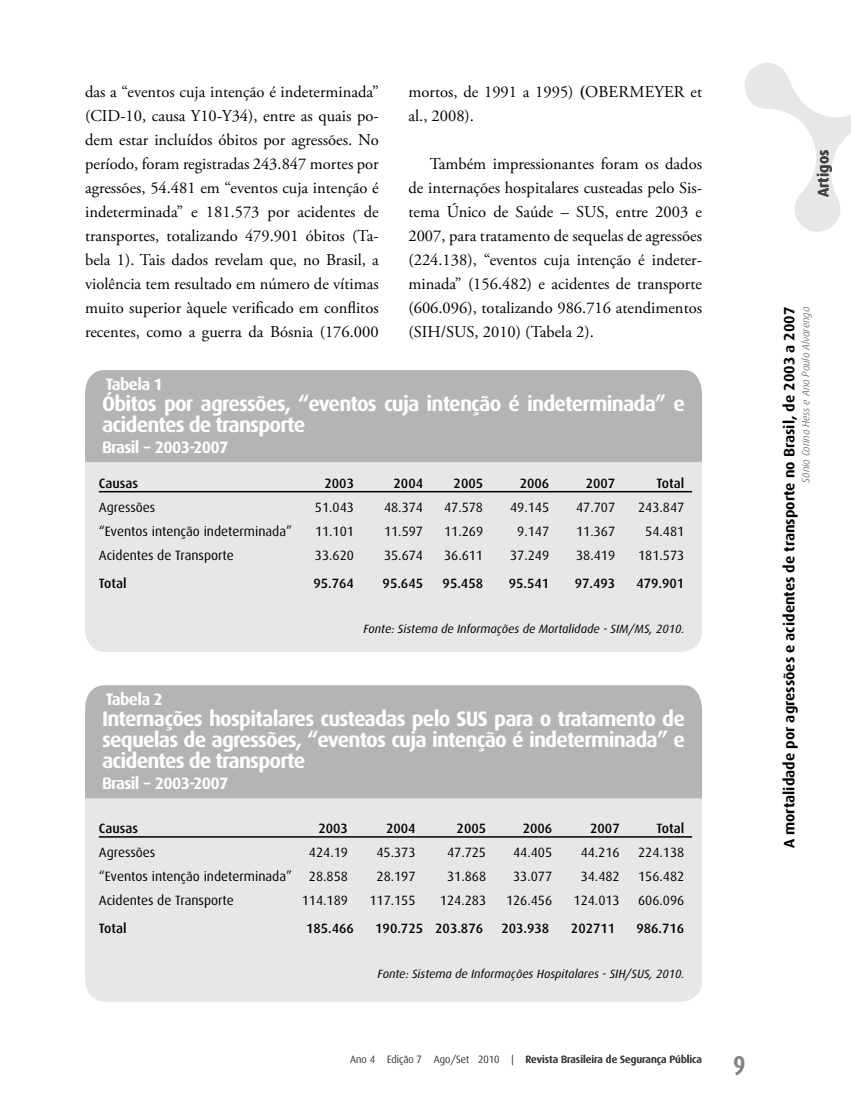
<style>
.page{position:relative;width:851px;height:1106px;background:#fff}
.page>*{position:absolute;margin:0;border:0;box-sizing:border-box;transform-origin:0 0}
.t1{font:700 27px "Dax Condensed";color:#808285}
.t2{font:700 21px/21px "Dax";letter-spacing:-.04em;color:#fff}
.t3{font:16.5px/24px "Adobe Garamond Pro";color:#000;text-align:justify}
.t4{font:700 16.5px "Dax";letter-spacing:-.04em;color:#fff}
.t5{font:700 15px "Dax";color:#000}
.t6{font:700 15px "Dax";color:#414142}
.t7{font:13.5px "Dax";color:#000}
.t8{font:500 13.5px "Dax";color:#000}
.t9{font:italic 12px "Dax";color:#000}
.t10{font:500 10.5px "Dax";color:#414142}
.t11{font:italic 300 10.5px "Dax";color:#414142}
.s1{font-weight:700}
.s2{font-weight:300}
</style>
<div class="page">
<svg style="left:744px;top:63px;width:106px;height:169px"></svg>
<div style="left:85px;top:432px;width:617px;height:220px;background:#e6e7e8;border-radius:21px"></div>
<div style="left:85px;top:370px;width:617px;height:92px;background:#b2b4b6"></div>
<hr style="left:99px;top:491px;width:593px;height:1px;background:#000">
<div style="left:85px;top:747px;width:617px;height:254px;background:#e6e7e8;border-radius:21px"></div>
<div style="left:85px;top:685px;width:617px;height:113px;background:#b2b4b6"></div>
<hr style="left:99px;top:836px;width:593px;height:1px;background:#000">
<p class="t3" style="left:85px;top:80px;width:295px">das a “eventos cuja intenção é indeterminada” (CID-10, causa Y10-Y34), entre as quais po&shy;dem estar incluídos óbitos por agressões. No período, foram registradas 243.847 mortes por agressões, 54.481 em “eventos cuja intenção é indeterminada” e 181.573 por acidentes de transportes, totalizando 479.901 óbitos (Ta&shy;bela 1). Tais dados revelam que, no Brasil, a violência tem resultado em número de vítimas muito superior àquele verificado em conflitos recentes, como a guerra da Bósnia (176.000</p>
<p class="t3" style="left:408px;top:80px;width:202px">mortos, de 1991 a 1995) <span class="s1">(</span>Oberme</p>
<p class="t3" style="left:654px;top:80px;width:49px">yer et</p>
<p class="t3" style="left:408px;top:104px;width:67px">al., 2008).</p>
<p class="t3" style="left:408px;top:152px;width:295px;text-indent:21px">Também impressionantes foram os dados de internações hospitalares custeadas pelo Sis&shy;tema Único de Saúde – SUS, entre 2003 e 2007, para tratamento de sequelas de agressões (224.138), “eventos cuja intenção é indeter&shy;minada” (156.482) e acidentes de transporte (606.096), totalizando 986.716 atendimentos (SIH/SUS, 2010) (Tabela 2).</p>
<p class="t4" style="left:106px;top:375px;width:58px">Tabela 1</p>
<p class="t2" style="left:102px;top:393px;width:584px">Óbitos por agressões, “eventos cuja intenção é indeterminada” e acidentes de transporte</p>
<p class="t4" style="left:102px;top:438px;width:128px">Brasil − 2003-2007</p>
<p class="t8" style="left:99px;top:475px;width:41px">Causas</p>
<p class="t8" style="left:324px;top:475px;width:31px">2003</p>
<p class="t8" style="left:393px;top:475px;width:31px">2004</p>
<p class="t8" style="left:453px;top:475px;width:31px">2005</p>
<p class="t8" style="left:519px;top:475px;width:31px">2006</p>
<p class="t8" style="left:585px;top:475px;width:31px">2007</p>
<p class="t8" style="left:656px;top:475px;width:29px">Total</p>
<p class="t7" style="left:99px;top:499px;width:58px">Agressões</p>
<p class="t7" style="left:315px;top:499px;width:41px">51.043</p>
<p class="t7" style="left:384px;top:499px;width:41px">48.374</p>
<p class="t7" style="left:444px;top:499px;width:41px">47.578</p>
<p class="t7" style="left:510px;top:499px;width:41px">49.145</p>
<p class="t7" style="left:576px;top:499px;width:41px">47.707</p>
<p class="t7" style="left:638px;top:499px;width:48px">243.847</p>
<p class="t7" style="left:99px;top:523px;width:195px">“Eventos intenção indeterminada”</p>
<p class="t7" style="left:315px;top:523px;width:41px">11.101</p>
<p class="t7" style="left:384px;top:523px;width:41px">11.597</p>
<p class="t7" style="left:444px;top:523px;width:41px">11.269</p>
<p class="t7" style="left:517px;top:523px;width:33px">9.147</p>
<p class="t7" style="left:576px;top:523px;width:41px">11.367</p>
<p class="t7" style="left:645px;top:523px;width:41px">54.481</p>
<p class="t7" style="left:99px;top:547px;width:136px">Acidentes de Transporte</p>
<p class="t7" style="left:315px;top:547px;width:41px">33.620</p>
<p class="t7" style="left:384px;top:547px;width:41px">35.674</p>
<p class="t7" style="left:444px;top:547px;width:41px">36.611</p>
<p class="t7" style="left:510px;top:547px;width:41px">37.249</p>
<p class="t7" style="left:576px;top:547px;width:41px">38.419</p>
<p class="t7" style="left:638px;top:547px;width:48px">181.573</p>
<p class="t8" style="left:99px;top:576px;width:29px">Total</p>
<p class="t8" style="left:313px;top:576px;width:42px">95.764</p>
<p class="t8" style="left:382px;top:576px;width:42px">95.645</p>
<p class="t8" style="left:442px;top:576px;width:42px">95.458</p>
<p class="t8" style="left:508px;top:576px;width:42px">95.541</p>
<p class="t8" style="left:574px;top:576px;width:42px">97.493</p>
<p class="t8" style="left:636px;top:576px;width:49px">479.901</p>
<p class="t9" style="left:363px;top:622px;width:322px">Fonte: Sistema de Informações de Mortalidade - SIM/MS, 2010.</p>
<p class="t4" style="left:106px;top:690px;width:58px">Tabela 2</p>
<p class="t2" style="left:102px;top:708px;width:584px;text-align:justify">Internações hospitalares custeadas pelo SUS para o tratamento de sequelas de agressões, “eventos cuja intenção é indeterminada” e acidentes de transporte</p>
<p class="t4" style="left:102px;top:774px;width:128px">Brasil − 2003-2007</p>
<p class="t8" style="left:99px;top:820px;width:41px">Causas</p>
<p class="t8" style="left:318px;top:820px;width:31px">2003</p>
<p class="t8" style="left:386px;top:820px;width:31px">2004</p>
<p class="t8" style="left:456px;top:820px;width:31px">2005</p>
<p class="t8" style="left:522px;top:820px;width:31px">2006</p>
<p class="t8" style="left:590px;top:820px;width:31px">2007</p>
<p class="t8" style="left:656px;top:820px;width:29px">Total</p>
<p class="t7" style="left:99px;top:844px;width:58px">Agressões</p>
<p class="t7" style="left:309px;top:844px;width:41px">424.19</p>
<p class="t7" style="left:376px;top:844px;width:41px">45.373</p>
<p class="t7" style="left:447px;top:844px;width:41px">47.725</p>
<p class="t7" style="left:513px;top:844px;width:41px">44.405</p>
<p class="t7" style="left:580px;top:844px;width:41px">44.216</p>
<p class="t7" style="left:638px;top:844px;width:48px">224.138</p>
<p class="t7" style="left:99px;top:868px;width:251px">“Eventos intenção indeterminada” 28.858</p>
<p class="t7" style="left:376px;top:868px;width:41px">28.197</p>
<p class="t7" style="left:447px;top:868px;width:41px">31.868</p>
<p class="t7" style="left:513px;top:868px;width:41px">33.077</p>
<p class="t7" style="left:580px;top:868px;width:41px">34.482</p>
<p class="t7" style="left:638px;top:868px;width:48px">156.482</p>
<p class="t7" style="left:99px;top:892px;width:136px">Acidentes de Transporte</p>
<p class="t7" style="left:302px;top:892px;width:48px">114.189</p>
<p class="t7" style="left:369px;top:892px;width:48px">117.155</p>
<p class="t7" style="left:440px;top:892px;width:48px">124.283</p>
<p class="t7" style="left:506px;top:892px;width:48px">126.456</p>
<p class="t7" style="left:573px;top:892px;width:48px">124.013</p>
<p class="t7" style="left:638px;top:892px;width:48px">606.096</p>
<p class="t8" style="left:99px;top:921px;width:29px">Total</p>
<p class="t8" style="left:306px;top:921px;width:49px">185.466</p>
<p class="t8" style="left:375px;top:921px;width:109px">190.725 203.876</p>
<p class="t8" style="left:501px;top:921px;width:49px">203.938</p>
<p class="t8" style="left:571px;top:921px;width:46px">202711</p>
<p class="t8" style="left:636px;top:921px;width:49px">986.716</p>
<p class="t9" style="left:377px;top:967px;width:308px">Fonte: Sistema de Informações Hospitalares - SIH/SUS, 2010.</p>
<p class="t10" style="left:350px;top:1054px;width:353px"><span class="s2">Ano 4 Edição 7 Ago/Set 2010 |</span> Revista Brasileira de Segurança Pública</p>
<h1 class="t1" style="left:733px;top:1050px;width:14px">9</h1>
<p class="t6" style="left:814px;top:197px;width:49px;rotate:-90deg">Artigos</p>
<p class="t5" style="left:780px;top:848px;width:543px;rotate:-90deg">A mortalidade por agressões e acidentes de transporte no Brasil, de 2003 a 2007</p>
<p class="t11" style="left:800px;top:482px;width:177px;rotate:-90deg">Sônia Corina Hess e Ana Paula Alvarenga</p>
</div>
